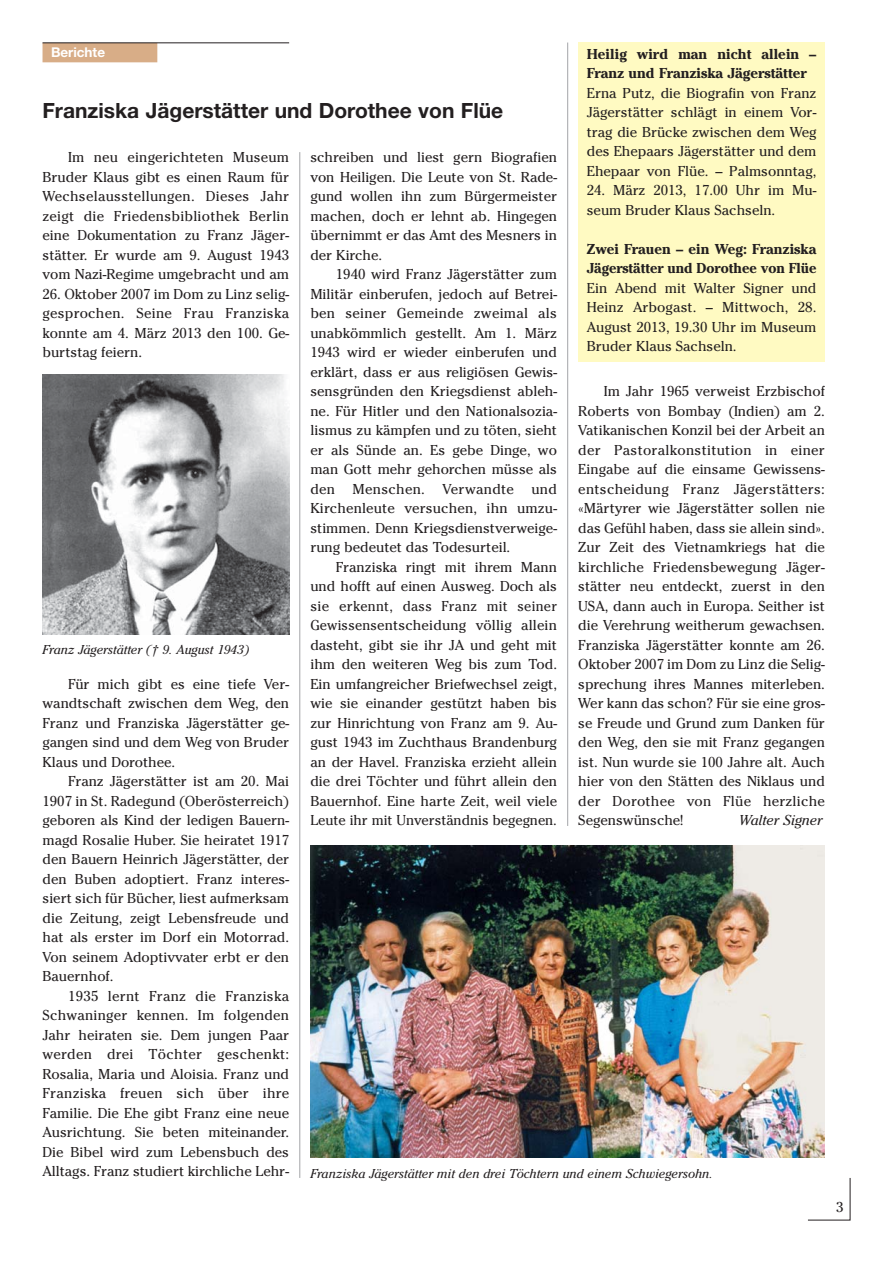
<style>
.page{position:relative;width:893px;height:1263px;background:#fff}
.page>*{position:absolute;margin:0;border:0;box-sizing:border-box;transform-origin:0 0}
.t1{font:700 21px "Helvetica Neue";color:#231f20}
.t2{font:14.25px/19.5px "Cheltenham";color:#231f20;text-align:justify}
.t3{font:700 14.25px/19.5px "Cheltenham";color:#231f20}
.t4{font:italic 14.25px "Cheltenham";color:#231f20}
.t5{font:700 13.5px "Helvetica Neue";color:#fff}
.t6{font:italic 12.75px "Cheltenham";color:#231f20}
</style>
<div class="page">
<svg style="left:808px;top:1178px;width:43px;height:43px"></svg>
<hr style="left:567px;top:43px;width:1px;height:783px;background:#a7a9ac">
<div style="left:43px;top:43px;width:114px;height:19px;background:#d8ad87"></div>
<hr style="left:43px;top:43px;width:246px;height:1px;background:#231f20">
<hr style="left:299px;top:152px;width:1px;height:1026px;background:#a7a9ac">
<img style="left:43px;top:374px;width:246px;height:260px">
<div style="left:578px;top:43px;width:247px;height:319px;background:#fffac2"></div>
<img style="left:310px;top:846px;width:515px;height:312px">
<p class="t5" style="left:51px;top:48px;width:56px">Berichte</p>
<p class="t3" style="left:587px;top:46px;width:231px">Heilig wird man nicht allein –<br>Franz und Franziska Jägerstätter</p>
<p class="t2" style="left:587px;top:85px;width:231px">Erna Putz, die Biografin von Franz Jägerstätter schlägt in einem Vor&shy;trag die Brücke zwischen dem Weg des Ehepaars Jägerstätter und dem Ehepaar von Flüe. – Palmsonntag,</p>
<p class="t2" style="left:587px;top:182px;width:231px">24. März 2013, 17.00 Uhr im Mu&shy;seum Bruder Klaus Sachseln.</p>
<p class="t3" style="left:587px;top:241px;width:231px">Zwei Frauen – ein Weg: Franziska<br>Jägerstätter und Dorothee von Flüe</p>
<p class="t2" style="left:587px;top:280px;width:231px">Ein Abend mit Walter Signer und Heinz Arbogast. – Mittwoch, 28.<br>August 2013, 19.30 Uhr im Museum Bruder Klaus Sachseln.</p>
<h1 class="t1" style="left:43px;top:103px;width:462px">Franziska Jägerstätter und Dorothee von Flüe</h1>
<p class="t2" style="left:310px;top:149px;width:248px">schreiben und liest gern Biografien von Heiligen. Die Leute von St. Rade&shy;gund wollen ihn zum Bürgermeister machen, doch er lehnt ab. Hingegen übernimmt er das Amt des Mesners in der Kirche.</p>
<p class="t2" style="left:310px;top:266px;width:248px;text-indent:26px">1940 wird Franz Jägerstätter zum Militär einberufen, jedoch auf Betrei&shy;ben seiner Gemeinde zweimal als unabkömmlich gestellt. Am 1. März 1943 wird er wieder einberufen und erklärt, dass er aus religiösen Gewis&shy;sensgründen den Kriegsdienst ableh&shy;ne. Für Hitler und den Nationalsozia&shy;lismus zu kämpfen und zu töten, sieht er als Sünde an. Es gebe Dinge, wo man Gott mehr gehorchen müsse als den Menschen. Verwandte und Kirchenleute versuchen, ihn umzu&shy;stimmen. Denn Kriegsdienstverweige&shy;rung bedeutet das Todesurteil.</p>
<p class="t2" style="left:310px;top:558px;width:248px;text-indent:26px">Franziska ringt mit ihrem Mann und hofft auf einen Ausweg. Doch als sie erkennt, dass Franz mit seiner Gewissensentscheidung völlig allein dasteht, gibt sie ihr JA und geht mit ihm den weiteren Weg bis zum Tod.<br>Ein umfangreicher Briefwechsel zeigt, wie sie einander gestützt haben bis zur Hinrichtung von Franz am 9. Au&shy;gust 1943 im Zuchthaus Brandenburg an der Havel. Franziska erzieht allein die drei Töchter und führt allein den Bauernhof. Eine harte Zeit, weil viele Leute ihr mit Unverständnis begegnen.</p>
<p class="t2" style="left:43px;top:149px;width:248px;text-indent:26px">Im neu eingerichteten Museum Bruder Klaus gibt es einen Raum für Wechselausstellungen. Dieses Jahr zeigt die Friedensbibliothek Berlin eine Dokumentation zu Franz Jäger&shy;stätter. Er wurde am 9. August 1943 vom Nazi-Regime umgebracht und am</p>
<p class="t2" style="left:43px;top:285px;width:248px">26. Oktober 2007 im Dom zu Linz selig&shy;gesprochen. Seine Frau Franziska konnte am 4. März 2013 den 100. Ge&shy;burtstag feiern.</p>
<p class="t2" style="left:578px;top:383px;width:248px;text-indent:26px">Im Jahr 1965 verweist Erzbischof Roberts von Bombay (Indien) am 2.<br>Vatikanischen Konzil bei der Arbeit an der Pastoralkonstitution in einer Eingabe auf die einsame Gewissens&shy;entscheidung Franz Jägerstätters: «Märtyrer wie Jägerstätter sollen nie das Gefühl haben, dass sie allein sind».<br>Zur Zeit des Vietnamkriegs hat die kirchliche Friedensbewegung Jäger&shy;stätter neu entdeckt, zuerst in den USA, dann auch in Europa. Seither ist die Verehrung weitherum gewachsen.<br>Franziska Jägerstätter konnte am 26.<br>Oktober 2007 im Dom zu Linz die Selig&shy;sprechung ihres Mannes miterleben.<br>Wer kann das schon? Für sie eine gros&shy;se Freude und Grund zum Danken für den Weg, den sie mit Franz gegangen ist. Nun wurde sie 100 Jahre alt. Auch hier von den Stätten des Niklaus und der Dorothee von Flüe herzliche Segenswünsche!</p>
<p class="t6" style="left:43px;top:644px;width:208px">Franz Jägerstätter († 9. August 1943)</p>
<p class="t2" style="left:43px;top:675px;width:248px;text-indent:26px">Für mich gibt es eine tiefe Ver&shy;wandtschaft zwischen dem Weg, den Franz und Franziska Jägerstätter ge&shy;gangen sind und dem Weg von Bruder Klaus und Dorothee.</p>
<p class="t2" style="left:43px;top:773px;width:248px;text-indent:26px">Franz Jägerstätter ist am 20. Mai 1907 in St. Radegund (Oberösterreich) geboren als Kind der ledigen Bauern&shy;magd Rosalie Huber. Sie heiratet 1917 den Bauern Heinrich Jägerstätter, der den Buben adoptiert. Franz interes&shy;siert sich für Bücher, liest aufmerksam die Zeitung, zeigt Lebensfreude und hat als erster im Dorf ein Motorrad.<br>Von seinem Adoptivvater erbt er den Bauernhof.</p>
<p class="t2" style="left:43px;top:987px;width:248px;text-indent:26px">1935 lernt Franz die Franziska Schwaninger kennen. Im folgenden Jahr heiraten sie. Dem jungen Paar werden drei Töchter geschenkt:<br>Rosalia, Maria und Aloisia. Franz und Franziska freuen sich über ihre Familie. Die Ehe gibt Franz eine neue Ausrichtung. Sie beten miteinander.<br>Die Bibel wird zum Lebensbuch des Alltags. Franz studiert kirchliche Lehr-</p>
<p class="t4" style="left:739px;top:815px;width:85px">Walter Signer</p>
<p class="t6" style="left:310px;top:1169px;width:404px">Franziska Jägerstätter mit den drei Töchtern und einem Schwiegersohn.</p>
<p class="t2" style="left:836px;top:1199px;width:9px">3</p>
</div>
